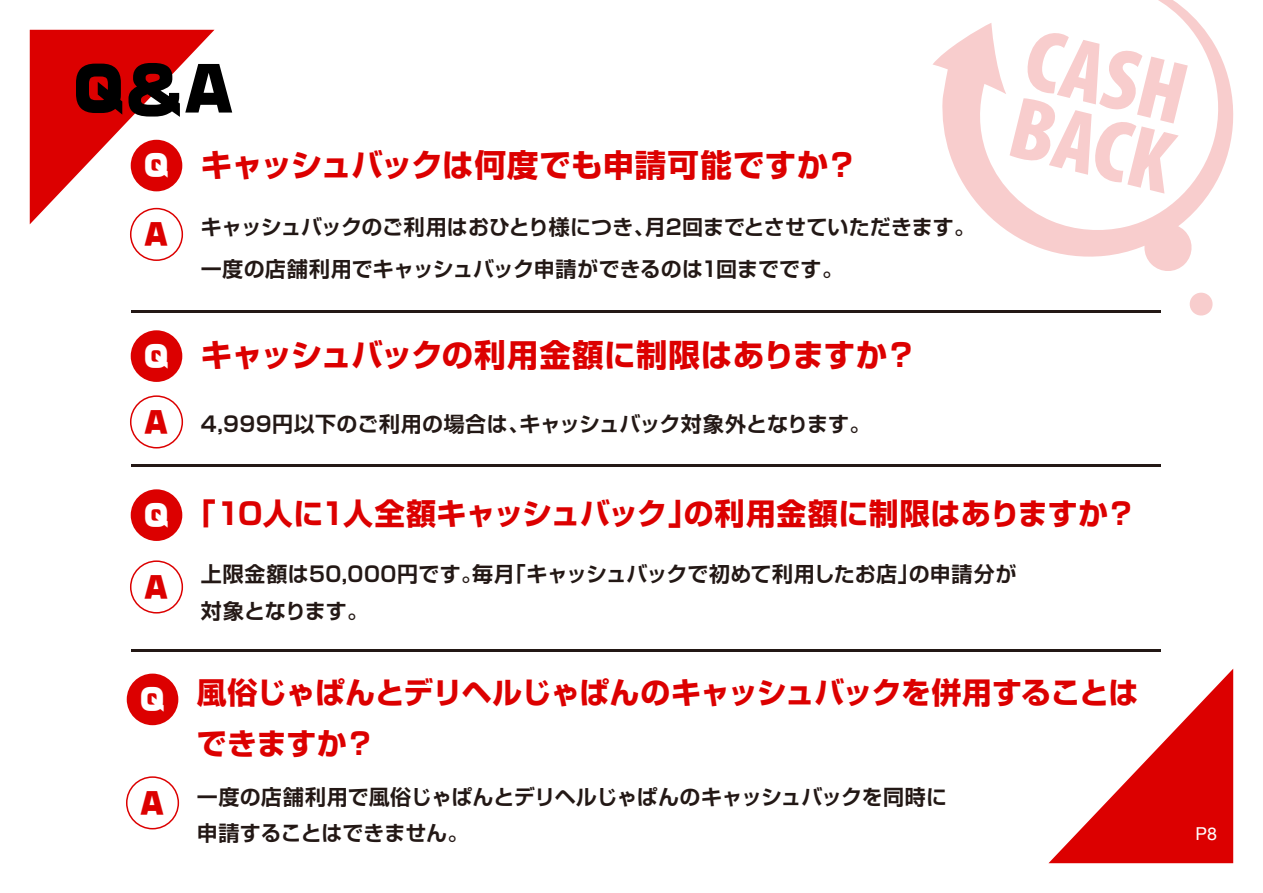
<style>
.page{position:relative;width:1263px;height:893px;background:#fff}
.page>*{position:absolute;margin:0;border:0;box-sizing:border-box;transform-origin:0 0}
.t1{font:60px "VD Logo G Ultra P";color:#000}
.t2{font:700 31.5px "Shin Go Pro";letter-spacing:.005em;color:#dc0000}
.t3{font:700 30px/51px "Shin Go Pro";letter-spacing:-.015em;color:#dc0000}
.t4{font:700 30px "Shin Go Pro";letter-spacing:.01em;color:#dc0000}
.t5{font:29.1px "VD Logo G Ultra P";color:#fff}
.t6{font:29.1px "VD Logo G Ultra P";color:#dc0000}
.t7{font:700 21px/42px "Shin Go Pro De";color:#231815}
.t8{font:17.85px "Helvetica Neue";color:#fff}
</style>
<div class="page">
<svg style="left:1147px;top:258px;width:42px;height:13px"></svg>
<svg style="left:1189px;top:292px;width:24px;height:23px"></svg>
<svg style="left:933px;top:0;width:300px;height:258px"></svg>
<svg style="left:30px;top:30px;width:184px;height:194px"></svg>
<svg style="left:1048px;top:669px;width:185px;height:194px"></svg>
<hr style="left:131px;top:310px;width:1029px;height:2px;background:#231815">
<div style="left:131px;top:140px;width:51px;height:51px;background:#dc0000;border-radius:50%"></div>
<div style="left:130px;top:208px;width:53px;height:53px;border:2px solid #dc0000;border-radius:50%"></div>
<hr style="left:131px;top:464px;width:1029px;height:3px;background:#231815">
<div style="left:131px;top:330px;width:51px;height:52px;background:#dc0000;border-radius:50%"></div>
<div style="left:130px;top:395px;width:53px;height:53px;border:2px solid #dc0000;border-radius:50%"></div>
<hr style="left:131px;top:649px;width:1029px;height:2px;background:#231815">
<div style="left:131px;top:489px;width:51px;height:52px;background:#dc0000;border-radius:50%"></div>
<div style="left:130px;top:560px;width:53px;height:53px;border:2px solid #dc0000;border-radius:50%"></div>
<div style="left:127px;top:673px;width:51px;height:52px;background:#dc0000;border-radius:50%"></div>
<div style="left:126px;top:776px;width:53px;height:53px;border:2px solid #dc0000;border-radius:50%"></div>
<h1 class="t1" style="left:74px;top:60px;width:161px">Q＆A</h1>
<h3 class="t5" style="left:144px;top:151px;width:26px">Q</h3>
<h3 class="t6" style="left:144px;top:220px;width:25px">A</h3>
<h3 class="t5" style="left:144px;top:342px;width:26px">Q</h3>
<h3 class="t6" style="left:144px;top:408px;width:25px">A</h3>
<h3 class="t5" style="left:144px;top:501px;width:26px">Q</h3>
<h3 class="t6" style="left:144px;top:573px;width:25px">A</h3>
<h3 class="t5" style="left:140px;top:685px;width:26px">Q</h3>
<h3 class="t6" style="left:140px;top:788px;width:25px">A</h3>
<h2 class="t2" style="left:201px;top:140px;width:658px">キャッシュバックは何度でも申請可能ですか？</h2>
<p class="t7" style="left:201px;top:204px;width:776px">キャッシュバックのご利用はおひとり様につき、月2回までとさせていただきます。一度の店舗利用でキャッシュバック申請ができるのは1回までです。</p>
<h2 class="t2" style="left:201px;top:330px;width:717px">キャッシュバックの利用金額に制限はありますか？</h2>
<p class="t7" style="left:201px;top:400px;width:671px">4,999円以下のご利用の場合は、キャッシュバック対象外となります。</p>
<h3 class="t4" style="left:186px;top:490px;width:952px">「10人に1人全額キャッシュバック」の利用金額に制限はありますか？</h3>
<p class="t7" style="left:201px;top:552px;width:817px;line-height:37.5px">上限金額は50,000円です。毎月「キャッシュバックで初めて利用したお店」の申請分が対象となります。</p>
<h3 class="t3" style="left:197px;top:663px;width:943px">風俗じゃぱんとデリヘルじゃぱんのキャッシュバックを併用することはできますか？</h3>
<p class="t7" style="left:197px;top:776px;width:752px;line-height:36px">一度の店舗利用で風俗じゃぱんとデリヘルじゃぱんのキャッシュバックを同時に申請することはできません。</p>
<p class="t8" style="left:1195px;top:820px;width:23px">P8</p>
</div>
